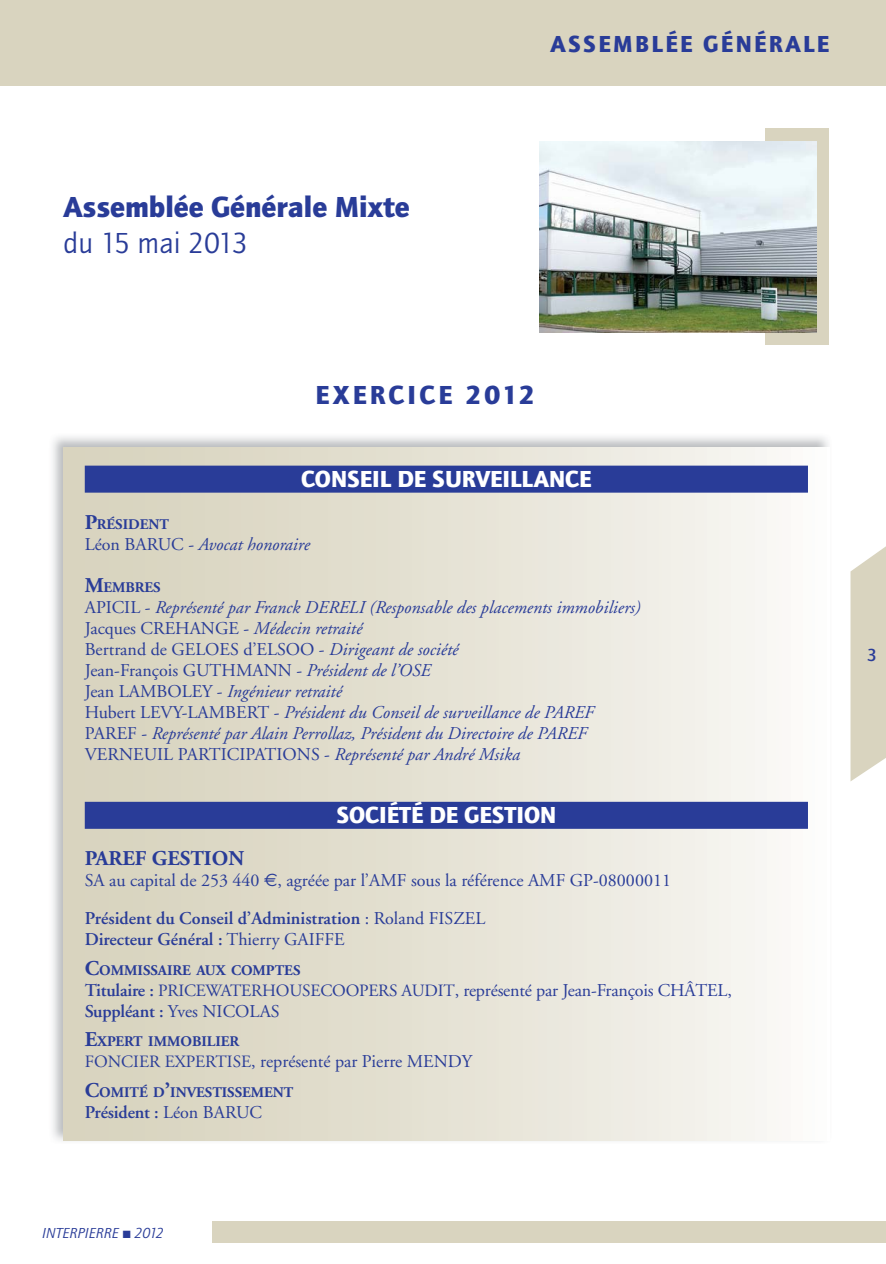
<style>
.page{position:relative;width:886px;height:1264px;background:#fff}
.page>*{position:absolute;margin:0;border:0;box-sizing:border-box;transform-origin:0 0}
.t1{font:900 30px "Quay Itc T";color:#293c98}
.t2{font:30px "Quay Itc T";color:#293c98}
.t3{font:900 27px "Quay Itc T";letter-spacing:.12em;color:#293c98}
.t4{font:900 24px "Quay Itc T";color:#fff}
.t5{font:900 24px "Quay Itc T";letter-spacing:.1em;color:#293c98}
.t6{font:700 21px "Adobe Garamond";color:#293c98}
.t7{font:italic 18px/21px "Adobe Garamond";color:#293c98}
.t8{font:18px/38px "Adobe Garamond";color:#293c98}
.t9{font:600 18px "Adobe Garamond";color:#293c98}
.t10{font:700 18px "Quay Itc T";color:#293c98}
.t11{font:italic 15px "Quay Itc T";color:#293c98}
.t12{font:700 14.7px "Adobe Garamond";color:#293c98}
.s1{font-size:21px}
.s2{font-style:normal}
.s3{font-family:"Euro Sans"}
.s4{font-weight:600}
.s5{font-weight:400}
.s6{font-size:17.25px}
</style>
<div class="page">
<div style="left:0;top:0;width:886px;height:86px;background:#d9d4bf"></div>
<div style="left:212px;top:1221px;width:674px;height:21px;background:#d9d4bf"></div>
<svg style="left:850px;top:546px;width:36px;height:235px;background:#ddd9c7"></svg>
<div style="left:765px;top:128px;width:64px;height:217px;background:#d9d4bf"></div>
<div style="left:63px;top:447px;width:766px;height:693px;background:linear-gradient(to right,#d5d0b9,#f9f8f5)"></div>
<div style="left:85px;top:465px;width:723px;height:27px;background:#293c98"></div>
<div style="left:85px;top:801px;width:723px;height:27px;background:#293c98"></div>
<img style="left:540px;top:141px;width:276px;height:191px">
<h3 class="t5" style="left:550px;top:30px;width:280px">ASSEMBLÉE GÉNÉRALE</h3>
<h1 class="t1" style="left:63px;top:189px;width:347px">Assemblée Générale Mixte</h1>
<h1 class="t2" style="left:63px;top:225px;width:185px">du 15 mai 2013</h1>
<h2 class="t3" style="left:315px;top:379px;width:220px">EXERCICE 2012</h2>
<h3 class="t4" style="left:301px;top:464px;width:292px">CONSEIL DE SURVEILLANCE</h3>
<p class="t12" style="left:85px;top:518px;width:86px"><span class="s1">P</span>RÉSIDENT</p>
<p class="t7" style="left:85px;top:535px;width:227px"><span class="s2">Léon BARUC -</span> Avocat honoraire</p>
<p class="t12" style="left:85px;top:581px;width:77px"><span class="s1">M</span>EMBRES</p>
<p class="t7" style="left:85px;top:598px;width:557px"><span class="s2">APICIL -</span> Représenté par Franck DERELI (Responsable des placements immobiliers)<br><span class="s2">Jacques CREHANGE -</span> Médecin retraité<br><span class="s2">Bertrand de GELOES d’ELSOO -</span> Dirigeant de société<br><span class="s2">Jean-François GUTHMANN -</span> Président de l’OSE<br><span class="s2">Jean LAMBOLEY -</span> Ingénieur retraité<br><span class="s2">Hubert LEVY-LAMBERT -</span> Président du Conseil de surveillance de PAREF <span class="s2">PAREF -</span> Représenté par Alain Perrollaz, Président du Directoire de PAREF <span class="s2">VERNEUIL PARTICIPATIONS -</span> Représenté par André Msika</p>
<h3 class="t4" style="left:336px;top:800px;width:221px">SOCIÉTÉ DE GESTION</h3>
<p class="t6" style="left:85px;top:850px;width:161px">PAREF GESTION</p>
<p class="t8" style="left:85px;top:863px;width:587px">SA au capital de 253 440 <span class="s3">€</span>, agréée par l’AMF sous la référence AMF GP-08000011<br><span class="s4">Président du Conseil d’Administration</span> : Roland FISZEL</p>
<p class="t9" style="left:85px;top:932px;width:261px">Directeur Général : <span class="s5">Thierry GAIFFE</span></p>
<p class="t12" style="left:85px;top:964px;width:217px"><span class="s1">C</span>OMMISSAIRE AUX COMPTES</p>
<p class="t8" style="left:85px;top:981px;width:648px;line-height:21px"><span class="s4">Titulaire :</span> <span class="s6">PRICEWATERHOUSECOOPERS AUDIT</span>, représenté par Jean-François CHÂTEL,<br><span class="s4">Suppléant :</span> Yves NICOLAS</p>
<p class="t12" style="left:85px;top:1035px;width:156px"><span class="s1">E</span>XPERT IMMOBILIER</p>
<p class="t8" style="left:85px;top:1044px;width:389px"><span class="s6">FONCIER EXPERTISE</span>, représenté par Pierre MENDY</p>
<p class="t12" style="left:85px;top:1086px;width:210px"><span class="s1">C</span>OMITÉ D<span class="s1">’</span>INVESTISSEMENT</p>
<p class="t9" style="left:85px;top:1104px;width:179px">Président : <span class="s5">Léon BARUC</span></p>
<p class="t11" style="left:42px;top:1224px;width:123px">INTERPIERRE ■ 2012</p>
<p class="t10" style="left:866px;top:646px;width:11px">3</p>
</div>
